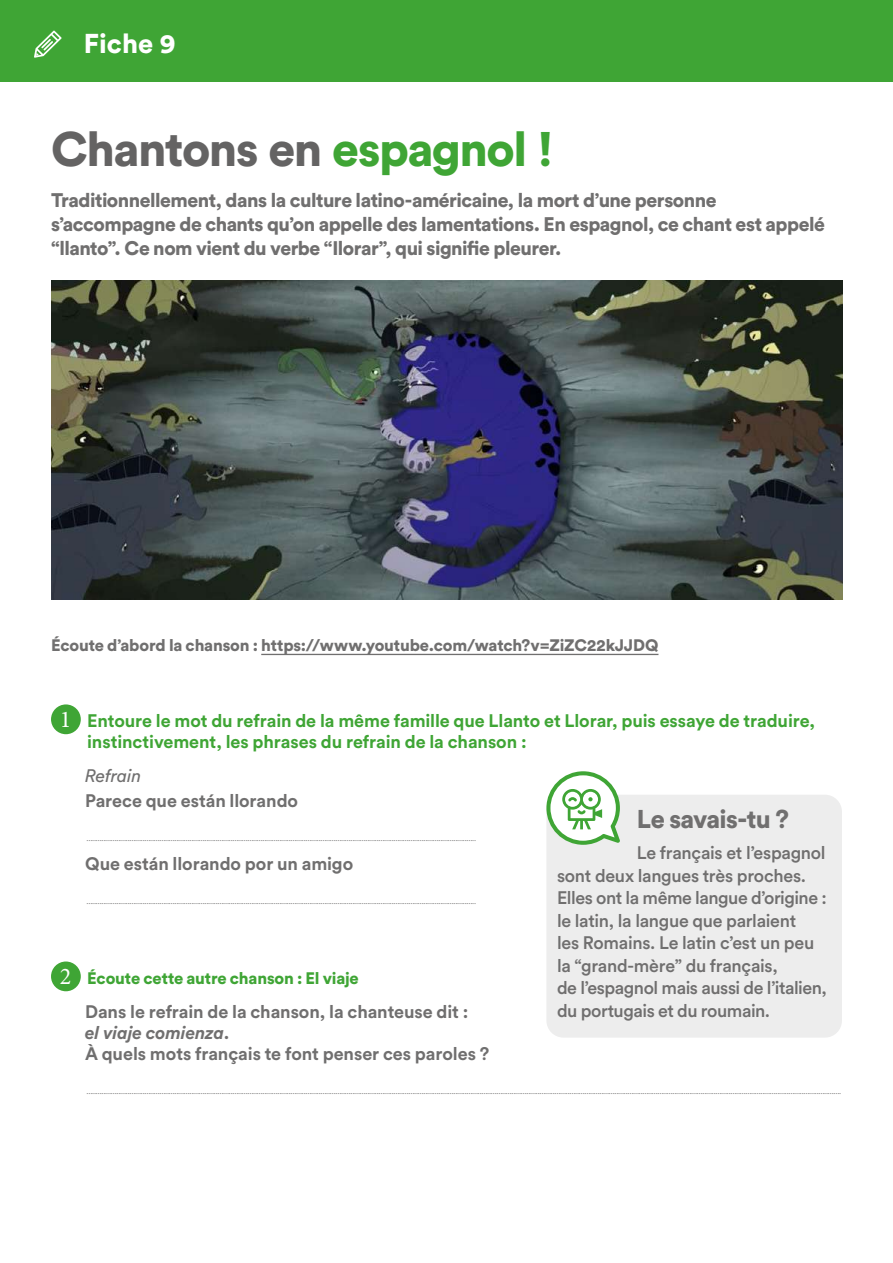
<style>
.page{position:relative;width:893px;height:1263px;background:#fff}
.page>*{position:absolute;margin:0;border:0;box-sizing:border-box;transform-origin:0 0}
.t1{font:48px "Circular Std Black";letter-spacing:-.03em;color:#646363}
.t2{font:27px "Circular Std Black";color:#fff}
.t3{font:25.5px "Circular Std Black";letter-spacing:-.025em;color:#706f6f}
.t4{font:19.5px/24px "Circular Std Black";letter-spacing:-.025em;color:#706f6f}
.t5{font:18px/22.5px "Circular Std Medium";letter-spacing:-.02em;color:#706f6f}
.t6{font:18px "Circular Std Bold";letter-spacing:-.005em;color:#706f6f}
.t7{font:18px/21px "Circular Std Bold";letter-spacing:-.005em;color:#3fa535}
.t8{font:18px "Circular Std Bold Italic";letter-spacing:-.01em;color:#706f6f}
.t9{font:18px "Circular Std Book Italic";letter-spacing:-.015em;color:#706f6f}
.t10{font:16.5px "Circular Std Black";letter-spacing:-.01em;color:#706f6f}
.t11{font:16.5px "Circular Std Black";letter-spacing:-.01em;color:#3fa535}
.t12{font:9px "Minion Pro";color:#706f6f}
.s1{color:#3fa535}
.s2{font-family:"Minion Pro";font-size:24px;color:#fff}
.s3{font-family:"Circular Std Bold"}
</style>
<div class="page">
<div style="left:0;top:0;width:893px;height:82px;background:#3fa535"></div>
<svg style="left:34px;top:31px;width:28px;height:27px"></svg>
<img style="left:51px;top:281px;width:791px;height:319px">
<hr style="left:261px;top:654px;width:397px;height:1px;background:#706f6f">
<div style="left:51px;top:704px;width:30px;height:30px;background:#3fa535;border-radius:50%"></div>
<div style="left:51px;top:961px;width:30px;height:30px;background:#3fa535;border-radius:50%"></div>
<div style="left:546px;top:795px;width:296px;height:242px;background:#ededed;border-radius:17px"></div>
<svg style="left:546px;top:771px;width:74px;height:74px"></svg>
<h2 class="t2" style="left:84px;top:26px;width:93px">Fiche 9</h2>
<h1 class="t1" style="left:51px;top:118px;width:504px">Chantons en <span class="s1">espagnol !</span></h1>
<h3 class="t4" style="left:51px;top:188px;width:775px">Traditionnellement, dans la culture latino-américaine, la mort d’une personne s’accompagne de chants qu’on appelle des lamentations. En espagnol, ce chant est appelé “llanto”. Ce nom vient du verbe “Ilorar”, qui signifie pleurer.</h3>
<h3 class="t10" style="left:51px;top:634px;width:609px">Écoute d’abord la chanson : https://www.youtube.com/watch?v=ZiZC22kJJDQ</h3>
<h3 class="t7" style="left:87px;top:710px;width:729px;text-indent:-27px"><span class="s2">1</span> Entoure le mot du refrain de la même famille que Llanto et Llorar, puis essaye de traduire, instinctivement, les phrases du refrain de la chanson :</h3>
<h3 class="t9" style="left:85px;top:764px;width:58px">Refrain</h3>
<h3 class="t6" style="left:85px;top:789px;width:215px">Parece que están llorando</h3>
<p class="t12" style="left:87px;top:832px;width:391px">................................................................................................................................................................................................................</p>
<h3 class="t6" style="left:85px;top:852px;width:270px">Que están llorando por un amigo</h3>
<p class="t12" style="left:87px;top:895px;width:391px">................................................................................................................................................................................................................</p>
<h3 class="t3" style="left:637px;top:802px;width:154px">Le savais-tu ?</h3>
<p class="t5" style="left:557px;top:841px;width:271px;text-indent:80px">Le français et l’espagnol sont deux langues très proches.<br>Elles ont la même langue d’origine : le latin, la langue que parlaient<br>les Romains. Le latin c’est un peu la “grand-mère” du français,<br>de l’espagnol mais aussi de l’italien, du portugais et du roumain.</p>
<h3 class="t11" style="left:60px;top:967px;width:301px"><span class="s2">2</span> Écoute cette autre chanson : El viaje</h3>
<h3 class="t6" style="left:85px;top:1000px;width:385px">Dans le refrain de la chanson, la chanteuse dit :</h3>
<h3 class="t8" style="left:85px;top:1021px;width:146px">el viaje comienza<span class="s3">.</span></h3>
<h3 class="t6" style="left:85px;top:1042px;width:406px">À quels mots français te font penser ces paroles ?</h3>
<p class="t12" style="left:87px;top:1085px;width:756px">...................................................................................................................................................................................................................................................................................................................................................................................................................</p>
</div>
